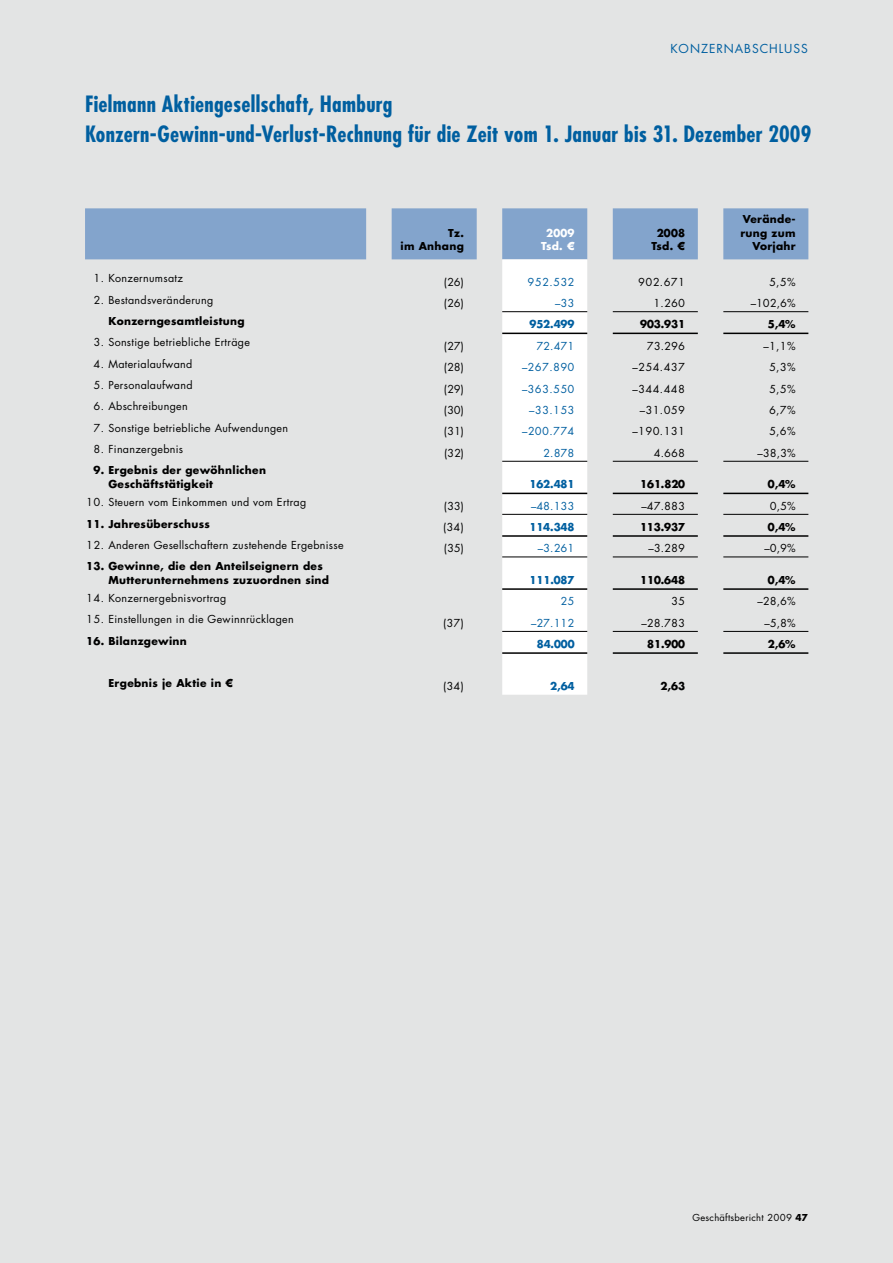
<style>
.page{position:relative;width:893px;height:1263px;background:#e3e4e4}
.page>*{position:absolute;margin:0;border:0;box-sizing:border-box;transform-origin:0 0}
.t1{font:700 condensed 24px/30px "Fi Futura";letter-spacing:.01em;color:#005fa0}
.t2{font:13.5px "Fi Futura";letter-spacing:.07em;color:#005fa0}
.t3{font:12px "Fi Futura";letter-spacing:.025em;color:#000}
.t4{font:700 12px/13.5px "Fi Futura";letter-spacing:.025em;color:#000;text-align:right}
.t5{font:12px "Fi Futura";letter-spacing:.025em;color:#005fa0}
.t6{font:700 12px "Fi Futura";color:#005fa0}
.t7{font:700 12px/13.5px "Fi Futura";letter-spacing:.025em;color:#fff;text-align:center}
.t8{font:10.5px "Fi Futura";letter-spacing:.025em;color:#000}
.s1{font-weight:700}
</style>
<div class="page">
<svg style="left:85px;top:208px;width:723px;height:487px"></svg>
<hr style="left:502px;top:311px;width:85px;height:1px;background:#000">
<hr style="left:613px;top:311px;width:85px;height:1px;background:#000">
<hr style="left:723px;top:311px;width:85px;height:1px;background:#000">
<hr style="left:502px;top:333px;width:85px;height:1px;background:#000">
<hr style="left:613px;top:333px;width:85px;height:1px;background:#000">
<hr style="left:723px;top:333px;width:85px;height:1px;background:#000">
<hr style="left:502px;top:461px;width:85px;height:1px;background:#000">
<hr style="left:613px;top:461px;width:85px;height:1px;background:#000">
<hr style="left:723px;top:461px;width:85px;height:1px;background:#000">
<hr style="left:502px;top:493px;width:85px;height:1px;background:#000">
<hr style="left:613px;top:493px;width:85px;height:1px;background:#000">
<hr style="left:723px;top:493px;width:85px;height:1px;background:#000">
<hr style="left:502px;top:514px;width:85px;height:1px;background:#000">
<hr style="left:613px;top:514px;width:85px;height:1px;background:#000">
<hr style="left:723px;top:514px;width:85px;height:1px;background:#000">
<hr style="left:502px;top:535px;width:85px;height:2px;background:#000">
<hr style="left:613px;top:535px;width:85px;height:2px;background:#000">
<hr style="left:723px;top:535px;width:85px;height:2px;background:#000">
<hr style="left:502px;top:557px;width:85px;height:1px;background:#000">
<hr style="left:613px;top:557px;width:85px;height:1px;background:#000">
<hr style="left:723px;top:557px;width:85px;height:1px;background:#000">
<hr style="left:502px;top:588px;width:85px;height:2px;background:#000">
<hr style="left:613px;top:588px;width:85px;height:2px;background:#000">
<hr style="left:723px;top:588px;width:85px;height:2px;background:#000">
<hr style="left:502px;top:631px;width:85px;height:1px;background:#000">
<hr style="left:613px;top:631px;width:85px;height:1px;background:#000">
<hr style="left:723px;top:631px;width:85px;height:1px;background:#000">
<hr style="left:502px;top:652px;width:85px;height:2px;background:#000">
<hr style="left:613px;top:652px;width:85px;height:2px;background:#000">
<hr style="left:723px;top:652px;width:85px;height:2px;background:#000">
<p class="t2" style="left:670px;top:40px;width:139px">Konzernabschluss</p>
<h1 class="t1" style="left:85px;top:89px;width:728px">Fielmann Aktiengesellschaft, Hamburg<br>Konzern-Gewinn-und-Verlust-Rechnung für die Zeit vom 1. Januar bis 31. Dezember 2009</h1>
<p class="t4" style="left:400px;top:226px;width:65px">Tz.<br>im Anhang</p>
<p class="t7" style="left:541px;top:226px;width:35px">2009<br>Tsd. ¤</p>
<p class="t4" style="left:652px;top:226px;width:35px;text-align:center">2008<br>Tsd. ¤</p>
<p class="t4" style="left:740px;top:212px;width:57px">Verände&shy;rung zum<br>Vorjahr</p>
<p class="t3" style="left:93px;top:271px;width:91px">1. Konzernumsatz</p>
<p class="t3" style="left:444px;top:274px;width:22px">(26)</p>
<p class="t5" style="left:528px;top:274px;width:48px">952.532</p>
<p class="t3" style="left:638px;top:274px;width:48px">902.671</p>
<p class="t3" style="left:769px;top:274px;width:28px">5,5%</p>
<p class="t3" style="left:93px;top:292px;width:121px">2. Bestandsveränderung</p>
<p class="t3" style="left:444px;top:296px;width:22px">(26)</p>
<p class="t5" style="left:555px;top:296px;width:21px">–33</p>
<p class="t3" style="left:653px;top:296px;width:33px">1.260</p>
<p class="t3" style="left:751px;top:296px;width:46px">–102,6%</p>
<p class="t4" style="left:108px;top:314px;width:138px">Konzerngesamtleistung</p>
<p class="t6" style="left:529px;top:317px;width:47px">952.499</p>
<p class="t4" style="left:640px;top:317px;width:46px">903.931</p>
<p class="t4" style="left:768px;top:317px;width:29px">5,4%</p>
<p class="t3" style="left:93px;top:335px;width:158px">3. Sonstige betriebliche Erträge</p>
<p class="t3" style="left:444px;top:338px;width:22px">(27)</p>
<p class="t5" style="left:536px;top:338px;width:40px">72.471</p>
<p class="t3" style="left:647px;top:338px;width:40px">73.296</p>
<p class="t3" style="left:763px;top:338px;width:34px">–1,1%</p>
<p class="t3" style="left:93px;top:356px;width:100px">4. Materialaufwand</p>
<p class="t3" style="left:444px;top:360px;width:22px">(28)</p>
<p class="t5" style="left:522px;top:360px;width:54px">–267.890</p>
<p class="t3" style="left:633px;top:360px;width:54px">–254.437</p>
<p class="t3" style="left:769px;top:360px;width:28px">5,3%</p>
<p class="t3" style="left:93px;top:378px;width:101px">5. Personalaufwand</p>
<p class="t3" style="left:444px;top:381px;width:22px">(29)</p>
<p class="t5" style="left:522px;top:381px;width:54px">–363.550</p>
<p class="t3" style="left:633px;top:381px;width:54px">–344.448</p>
<p class="t3" style="left:769px;top:381px;width:28px">5,5%</p>
<p class="t3" style="left:94px;top:399px;width:96px">6. Abschreibungen</p>
<p class="t3" style="left:444px;top:403px;width:22px">(30)</p>
<p class="t5" style="left:529px;top:403px;width:47px">–33.153</p>
<p class="t3" style="left:640px;top:403px;width:47px">–31.059</p>
<p class="t3" style="left:769px;top:403px;width:28px">6,7%</p>
<p class="t3" style="left:94px;top:420px;width:196px">7. Sonstige betriebliche Aufwendungen</p>
<p class="t3" style="left:444px;top:424px;width:22px">(31)</p>
<p class="t5" style="left:522px;top:424px;width:54px">–200.774</p>
<p class="t3" style="left:633px;top:424px;width:54px">–190.131</p>
<p class="t3" style="left:769px;top:424px;width:28px">5,6%</p>
<p class="t3" style="left:94px;top:442px;width:91px">8. Finanzergebnis</p>
<p class="t3" style="left:444px;top:445px;width:22px">(32)</p>
<p class="t5" style="left:543px;top:445px;width:33px">2.878</p>
<p class="t3" style="left:654px;top:445px;width:33px">4.668</p>
<p class="t3" style="left:758px;top:445px;width:40px">–38,3%</p>
<p class="t4" style="left:108px;top:463px;width:159px;text-align:left;text-indent:-15px">9. Ergebnis der gewöhnlichen<br>Geschäftstätigkeit</p>
<p class="t6" style="left:529px;top:477px;width:47px">162.481</p>
<p class="t4" style="left:640px;top:477px;width:46px">161.820</p>
<p class="t4" style="left:768px;top:477px;width:29px">0,4%</p>
<p class="t3" style="left:86px;top:495px;width:222px">10. Steuern vom Einkommen und vom Ertrag</p>
<p class="t3" style="left:444px;top:498px;width:22px">(33)</p>
<p class="t5" style="left:531px;top:498px;width:45px">–48.133</p>
<p class="t3" style="left:642px;top:498px;width:45px">–47.883</p>
<p class="t3" style="left:770px;top:498px;width:27px">0,5%</p>
<p class="t4" style="left:86px;top:516px;width:125px">11. Jahresüberschuss</p>
<p class="t3" style="left:443px;top:520px;width:22px">(34)</p>
<p class="t6" style="left:529px;top:520px;width:47px">114.348</p>
<p class="t4" style="left:640px;top:520px;width:47px">113.937</p>
<p class="t4" style="left:768px;top:520px;width:29px">0,4%</p>
<p class="t3" style="left:86px;top:538px;width:259px">12. Anderen Gesellschaftern zustehende Ergebnisse</p>
<p class="t3" style="left:444px;top:541px;width:22px">(35)</p>
<p class="t5" style="left:538px;top:541px;width:38px">–3.261</p>
<p class="t3" style="left:648px;top:541px;width:38px">–3.289</p>
<p class="t3" style="left:765px;top:541px;width:33px">–0,9%</p>
<p class="t4" style="left:108px;top:559px;width:222px;text-align:left;text-indent:-22px">13. Gewinne, die den Anteilseignern des<br>Mutterunternehmens zuzuordnen sind</p>
<p class="t6" style="left:530px;top:573px;width:46px">111.087</p>
<p class="t4" style="left:640px;top:573px;width:46px">110.648</p>
<p class="t4" style="left:768px;top:573px;width:29px">0,4%</p>
<p class="t3" style="left:86px;top:591px;width:142px">14. Konzernergebnisvortrag</p>
<p class="t5" style="left:561px;top:594px;width:15px">25</p>
<p class="t3" style="left:671px;top:594px;width:15px">35</p>
<p class="t3" style="left:758px;top:594px;width:40px">–28,6%</p>
<p class="t3" style="left:86px;top:612px;width:209px">15. Einstellungen in die Gewinnrücklagen</p>
<p class="t3" style="left:443px;top:615px;width:22px">(37)</p>
<p class="t5" style="left:531px;top:615px;width:45px">–27.112</p>
<p class="t3" style="left:642px;top:615px;width:45px">–28.783</p>
<p class="t3" style="left:765px;top:615px;width:33px">–5,8%</p>
<p class="t4" style="left:86px;top:633px;width:102px">16. Bilanzgewinn</p>
<p class="t6" style="left:537px;top:637px;width:39px">84.000</p>
<p class="t4" style="left:647px;top:637px;width:39px">81.900</p>
<p class="t4" style="left:768px;top:637px;width:29px">2,6%</p>
<p class="t4" style="left:108px;top:676px;width:126px">Ergebnis je Aktie in ¤</p>
<p class="t3" style="left:443px;top:679px;width:22px">(34)</p>
<p class="t6" style="left:550px;top:679px;width:26px">2,64</p>
<p class="t4" style="left:661px;top:679px;width:26px">2,63</p>
<p class="t8" style="left:692px;top:1211px;width:117px">Geschäftsbericht 2009 <span class="s1">47</span></p>
</div>
